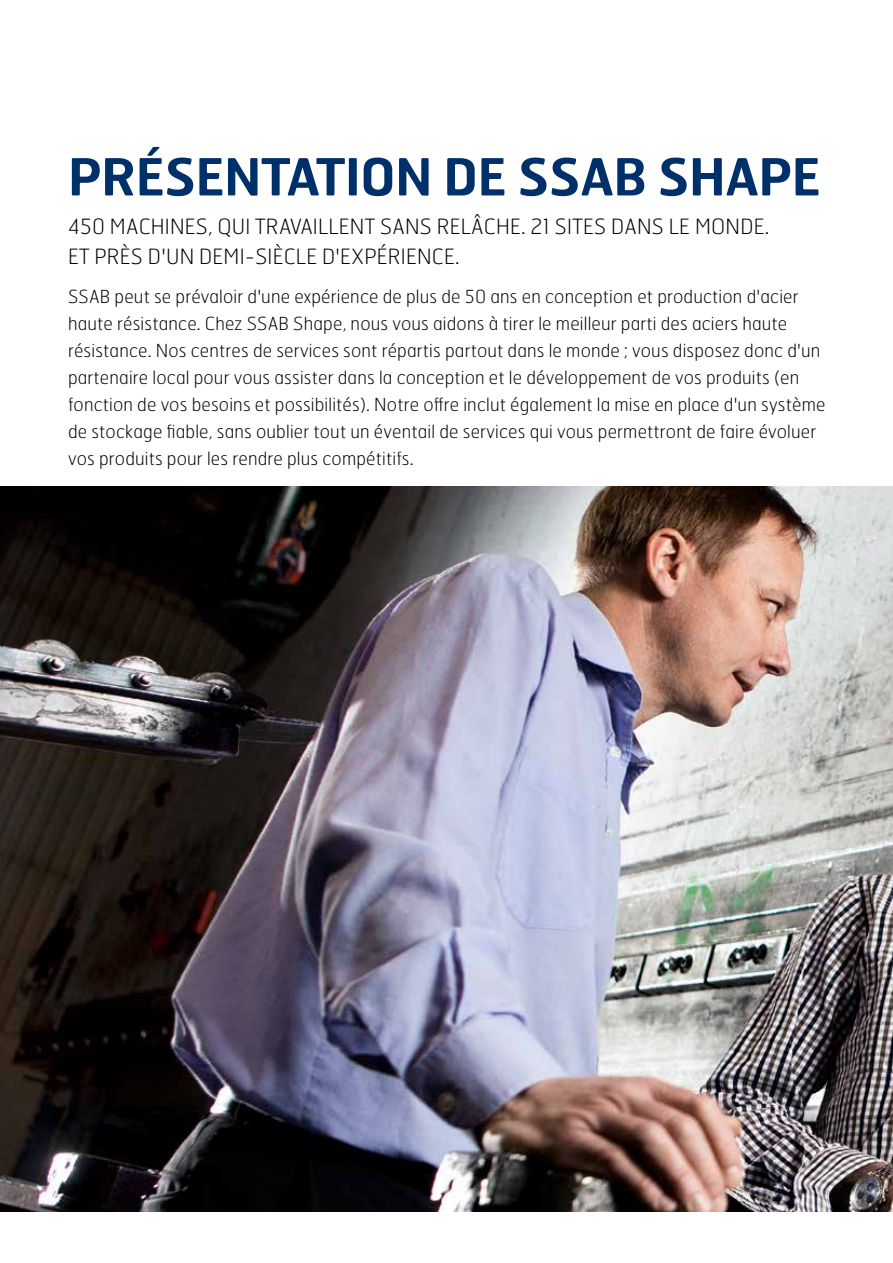
<style>
.page{position:relative;width:893px;height:1263px;background:#fff}
.page>*{position:absolute;margin:0;border:0;box-sizing:border-box;transform-origin:0 0}
.t1{font:600 51px "Hermes FB";letter-spacing:-.01em;color:#00306a}
.t2{font:100 21px/30px "Hermes FB";letter-spacing:.01em;color:#000}
.t3{font:100 18px/27px "Hermes FB";letter-spacing:.01em;color:#000}
</style>
<div class="page">
<img style="left:0;top:486px;width:893px;height:726px">
<h1 class="t1" style="left:68px;top:144px;width:754px">PRÉSENTATION DE SSAB SHAPE</h1>
<p class="t2" style="left:68px;top:210px;width:703px">450 MACHINES, QUI TRAVAILLENT SANS RELÂCHE. 21 SITES DANS LE MONDE.<br>ET PRÈS D'UN DEMI-SIÈCLE D'EXPÉRIENCE.</p>
<p class="t3" style="left:68px;top:282px;width:759px">SSAB peut se prévaloir d'une expérience de plus de 50 ans en conception et production d'acier haute résistance. Chez SSAB Shape, nous vous aidons à tirer le meilleur parti des aciers haute résistance. Nos centres de services sont répartis partout dans le monde ; vous disposez donc d'un partenaire local pour vous assister dans la conception et le développement de vos produits (en fonction de vos besoins et possibilités). Notre offre inclut également la mise en place d'un système de stockage fiable, sans oublier tout un éventail de services qui vous permettront de faire évoluer vos produits pour les rendre plus compétitifs.</p>
</div>
